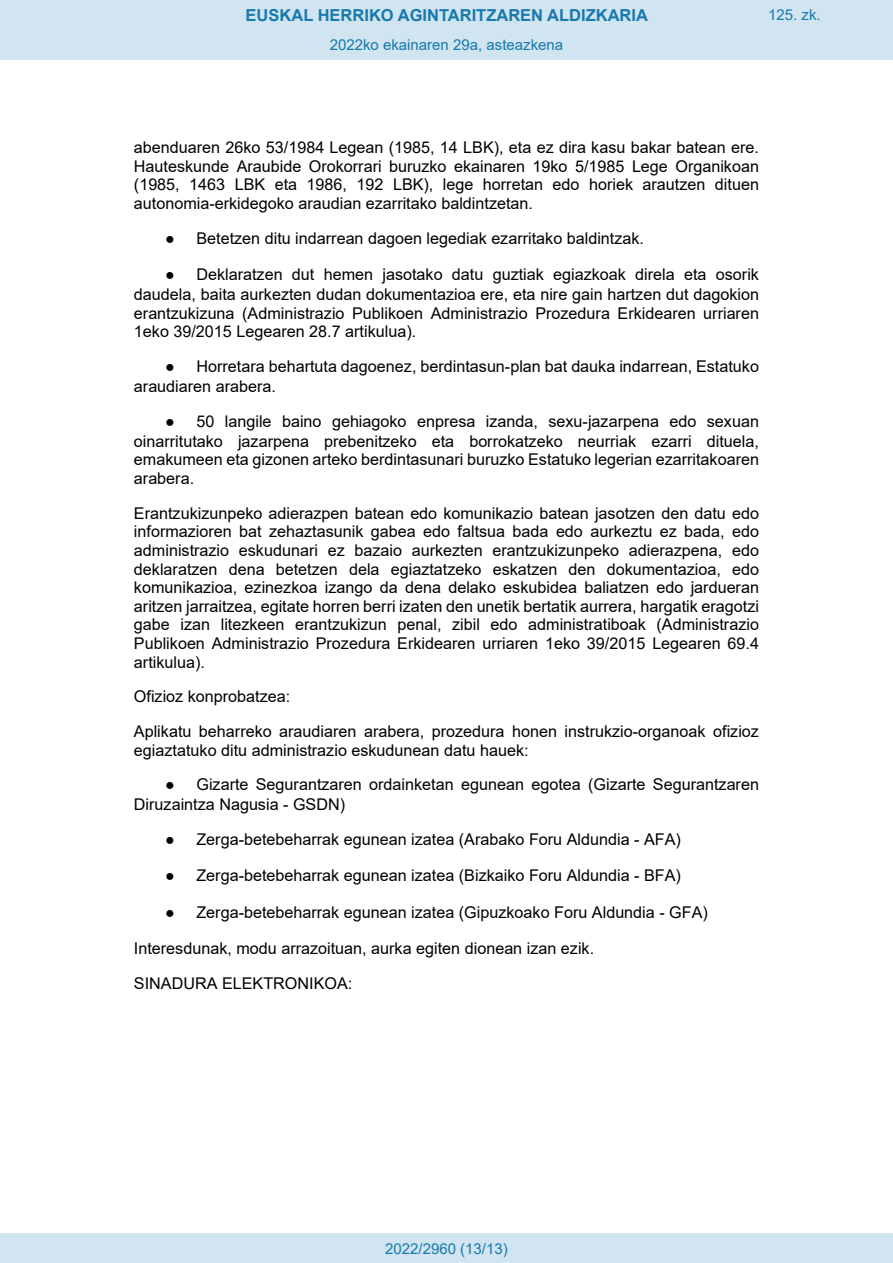
<style>
.page{position:relative;width:893px;height:1263px;background:#fff}
.page>*{position:absolute;margin:0;border:0;box-sizing:border-box;transform-origin:0 0}
.t1{font:700 16.5px "Arial";color:#1879ad}
.t2{font:16.2px/18.6px "Arial";color:#000;text-align:justify}
.Paginacion_Centro{font:15px "Arial";color:#1879ad}
.s1{font-family:"Courier New"}
</style>
<div class="page">
<div style="left:0;top:0;width:893px;height:60px;background:#d0e5f0"></div>
<div style="left:0;top:1233px;width:893px;height:30px;background:#d0e5f0"></div>
<p class="t1" style="left:246px;top:3px;width:404px">EUSKAL HERRIKO AGINTARITZAREN ALDIZKARIA</p>
<p class="Paginacion_Centro" style="left:768px;top:5px;width:54px">125. zk.</p>
<p class="Paginacion_Centro" style="left:330px;top:35px;width:235px">2022ko ekainaren 29a, asteazkena</p>
<p class="t2" style="left:134px;top:138px;width:627px">abenduaren 26ko 53/1984 Legean (1985, 14 LBK), eta ez dira kasu bakar batean ere.<br>Hauteskunde Araubide Orokorrari buruzko ekainaren 19ko 5/1985 Lege Organikoan (1985, 1463 LBK eta 1986, 192 LBK), lege horretan edo horiek arautzen dituen autonomia-erkidegoko araudian ezarritako baldintzetan.</p>
<p class="t2" style="left:165px;top:229px;width:480px"><span class="s1">●</span> Betetzen ditu indarrean dagoen legediak ezarritako baldintzak.</p>
<p class="t2" style="left:134px;top:265px;width:627px;line-height:19px;text-indent:31px"><span class="s1">●</span> Deklaratzen dut hemen jasotako datu guztiak egiazkoak direla eta osorik daudela, baita aurkezten dudan dokumentazioa ere, eta nire gain hartzen dut dagokion erantzukizuna (Administrazio Publikoen Administrazio Prozedura Erkidearen urriaren 1eko 39/2015 Legearen 28.7 artikulua).</p>
<p class="t2" style="left:134px;top:356px;width:627px;line-height:20px;text-indent:31px"><span class="s1">●</span> Horretara behartuta dagoenez, berdintasun-plan bat dauka indarrean, Estatuko araudiaren arabera.</p>
<p class="t2" style="left:134px;top:411px;width:627px;line-height:19px;text-indent:31px"><span class="s1">●</span> 50 langile baino gehiagoko enpresa izanda, sexu-jazarpena edo sexuan oinarritutako jazarpena prebenitzeko eta borrokatzeko neurriak ezarri dituela, emakumeen eta gizonen arteko berdintasunari buruzko Estatuko legerian ezarritakoaren arabera.</p>
<p class="t2" style="left:134px;top:504px;width:627px">Erantzukizunpeko adierazpen batean edo komunikazio batean jasotzen den datu edo informazioren bat zehaztasunik gabea edo faltsua bada edo aurkeztu ez bada, edo administrazio eskudunari ez bazaio aurkezten erantzukizunpeko adierazpena, edo deklaratzen dena betetzen dela egiaztatzeko eskatzen den dokumentazioa, edo komunikazioa, ezinezkoa izango da dena delako eskubidea baliatzen edo jardueran aritzen jarraitzea, egitate horren berri izaten den unetik bertatik aurrera, hargatik eragotzi gabe izan litezkeen erantzukizun penal, zibil edo administratiboak (Administrazio Publikoen Administrazio Prozedura Erkidearen urriaren 1eko 39/2015 Legearen 69.4 artikulua).</p>
<p class="t2" style="left:134px;top:679px;width:627px;line-height:34.8px">Ofizioz konprobatzea:<br>Aplikatu beharreko araudiaren arabera, prozedura honen instrukzio-organoak ofizioz</p>
<p class="t2" style="left:134px;top:740px;width:396px">egiaztatuko ditu administrazio eskudunean datu hauek:</p>
<p class="t2" style="left:134px;top:775px;width:627px;line-height:20px;text-indent:31px"><span class="s1">●</span> Gizarte Segurantzaren ordainketan egunean egotea (Gizarte Segurantzaren<br>Diruzaintza Nagusia - GSDN)</p>
<p class="t2" style="left:165px;top:830px;width:517px"><span class="s1">●</span> Zerga-betebeharrak egunean izatea (Arabako Foru Aldundia - AFA)</p>
<p class="t2" style="left:165px;top:866px;width:517px"><span class="s1">●</span> Zerga-betebeharrak egunean izatea (Bizkaiko Foru Aldundia - BFA)</p>
<p class="t2" style="left:165px;top:902px;width:544px"><span class="s1">●</span> Zerga-betebeharrak egunean izatea (Gipuzkoako Foru Aldundia - GFA)</p>
<p class="t2" style="left:134px;top:930px;width:462px;line-height:34.8px">Interesdunak, modu arrazoituan, aurka egiten dionean izan ezik.<br>SINADURA ELEKTRONIKOA:</p>
<p class="Paginacion_Centro" style="left:385px;top:1238px;width:124px">2022/2960 (13/13)</p>
</div>
